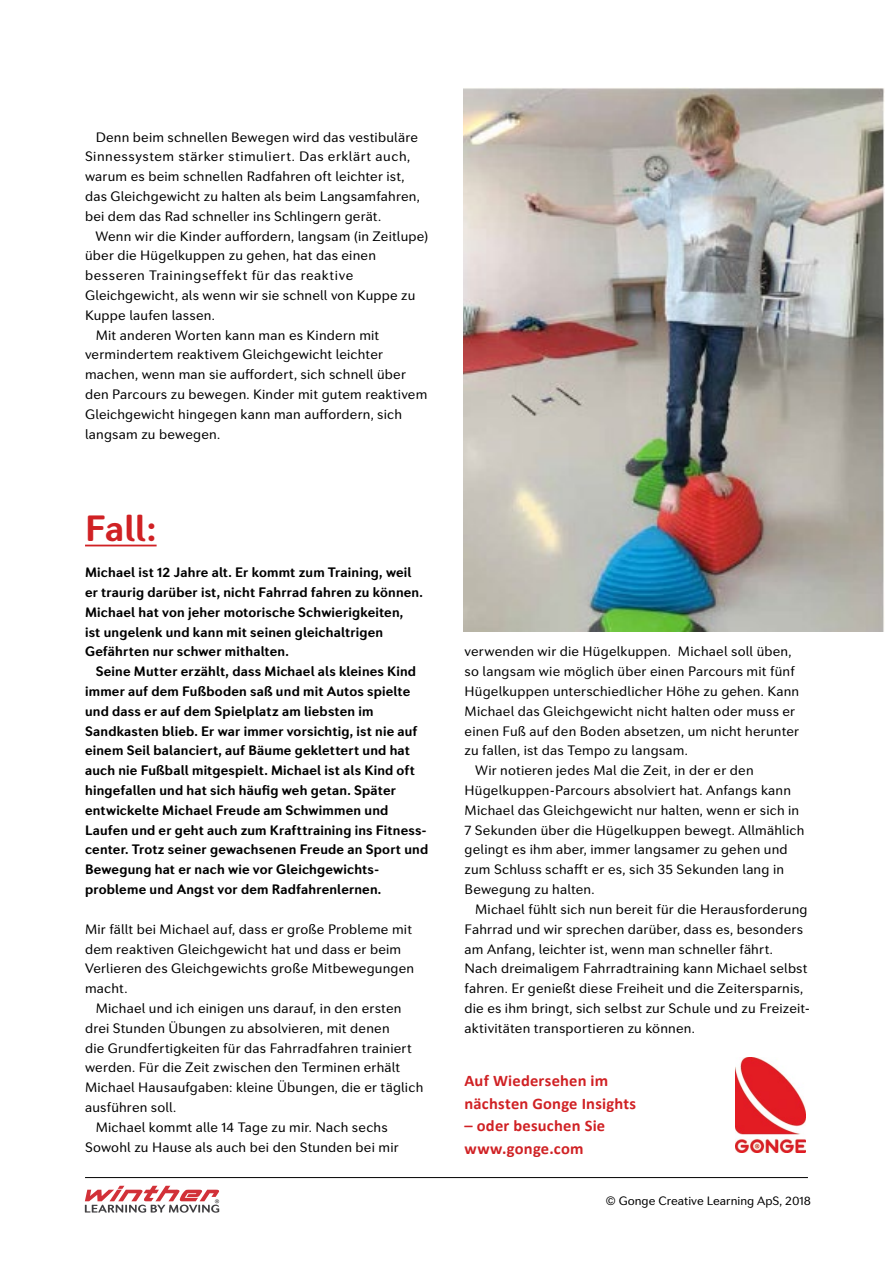
<style>
.page{position:relative;width:893px;height:1263px;background:#fff}
.page>*{position:absolute;margin:0;border:0;box-sizing:border-box;transform-origin:0 0}
.t1{font:700 36px "Seconda Soft";color:#d02124}
.t2{font:700 16.2px/22.5px "Calibri";letter-spacing:.015em;color:#d02124}
.t3{font:13.5px/19.8px "Seconda Soft";letter-spacing:.015em;color:#000}
.t4{font:700 13.5px/19.8px "Seconda Soft";letter-spacing:.015em;color:#000}
.t5{font:13.5px "Seconda Soft";letter-spacing:.04em;color:#000}
.t6{font:12px "Seconda Soft";color:#000}
</style>
<div class="page">
<hr style="left:85px;top:545px;width:72px;height:1px;background:#d02124">
<svg style="left:85px;top:1186px;width:135px;height:27px"></svg>
<hr style="left:85px;top:1177px;width:723px;height:1px;background:#000">
<img style="left:736px;top:1057px;width:70px;height:96px">
<img style="left:463px;top:87px;width:421px;height:544px">
<p class="t3" style="left:85px;top:127px;width:336px;text-indent:11px">Denn beim schnellen Bewegen wird das vestibuläre Sinnessystem stärker stimuliert. Das erklärt auch, warum es beim schnellen Radfahren oft leichter ist, das Gleichgewicht zu halten als beim Langsamfahren, bei dem das Rad schneller ins Schlingern gerät.</p>
<p class="t3" style="left:95px;top:226px;width:334px">Wenn wir die Kinder auffordern, langsam (in Zeitlupe)</p>
<p class="t3" style="left:85px;top:246px;width:292px">über die Hügelkuppen zu gehen, hat das einen</p>
<p class="t5" style="left:85px;top:267px;width:270px">besseren Trainingseffekt für das reaktive</p>
<p class="t3" style="left:85px;top:285px;width:332px">Gleichgewicht, als wenn wir sie schnell von Kuppe zu</p>
<p class="t3" style="left:85px;top:305px;width:131px">Kuppe laufen lassen.</p>
<p class="t3" style="left:96px;top:325px;width:285px">Mit anderen Worten kann man es Kindern mit</p>
<p class="t3" style="left:85px;top:345px;width:300px">vermindertem reaktivem Gleichgewicht leichter</p>
<p class="t3" style="left:85px;top:365px;width:322px">machen, wenn man sie auffordert, sich schnell über</p>
<p class="t3" style="left:85px;top:384px;width:344px">den Parcours zu bewegen. Kinder mit gutem reaktivem</p>
<p class="t3" style="left:85px;top:404px;width:319px">Gleichgewicht hingegen kann man auffordern, sich</p>
<p class="t3" style="left:85px;top:424px;width:137px">langsam zu bewegen.</p>
<h1 class="t1" style="left:85px;top:506px;width:73px">Fall:</h1>
<p class="t4" style="left:85px;top:563px;width:339px">Michael ist 12 Jahre alt. Er kommt zum Training, weil er traurig darüber ist, nicht Fahrrad fahren zu können.<br>Michael hat von jeher motorische Schwierigkeiten,<br>ist ungelenk und kann mit seinen gleichaltrigen Gefährten nur schwer mithalten.</p>
<p class="t4" style="left:85px;top:662px;width:345px;text-indent:11px">Seine Mutter erzählt, dass Michael als kleines Kind immer auf dem Fußboden saß und mit Autos spielte und dass er auf dem Spielplatz am liebsten im Sandkasten blieb. Er war immer vorsichtig, ist nie auf einem Seil balanciert, auf Bäume geklettert und hat auch nie Fußball mitgespielt. Michael ist als Kind oft hingefallen und hat sich häufig weh getan. Später entwickelte Michael Freude am Schwimmen und Laufen und er geht auch zum Krafttraining ins Fitness&shy;center. Trotz seiner gewachsenen Freude an Sport und Bewegung hat er nach wie vor Gleichgewichts&shy;probleme und Angst vor dem Radfahrenlernen.</p>
<p class="t3" style="left:85px;top:919px;width:331px">Mir fällt bei Michael auf, dass er große Probleme mit dem reaktiven Gleichgewicht hat und dass er beim Verlieren des Gleichgewichts große Mitbewegungen macht.</p>
<p class="t3" style="left:96px;top:998px;width:307px">Michael und ich einigen uns darauf, in den ersten</p>
<p class="t3" style="left:85px;top:1018px;width:306px">drei Stunden Übungen zu absolvieren, mit denen</p>
<p class="t3" style="left:85px;top:1038px;width:328px">die Grundfertigkeiten für das Fahrradfahren trainiert</p>
<p class="t3" style="left:85px;top:1058px;width:317px">werden. Für die Zeit zwischen den Terminen erhält</p>
<p class="t3" style="left:85px;top:1077px;width:340px">Michael Hausaufgaben: kleine Übungen, die er täglich</p>
<p class="t3" style="left:85px;top:1097px;width:93px">ausführen soll.</p>
<p class="t3" style="left:96px;top:1117px;width:294px">Michael kommt alle 14 Tage zu mir. Nach sechs</p>
<p class="t3" style="left:85px;top:1137px;width:315px">Sowohl zu Hause als auch bei den Stunden bei mir</p>
<p class="t3" style="left:465px;top:642px;width:329px">verwenden wir die Hügelkuppen. Michael soll üben,</p>
<p class="t3" style="left:465px;top:662px;width:332px">so langsam wie möglich über einen Parcours mit fünf</p>
<p class="t3" style="left:465px;top:681px;width:336px">Hügelkuppen unterschiedlicher Höhe zu gehen. Kann</p>
<p class="t3" style="left:465px;top:701px;width:332px">Michael das Gleichgewicht nicht halten oder muss er</p>
<p class="t3" style="left:465px;top:721px;width:336px">einen Fuß auf den Boden absetzen, um nicht herunter</p>
<p class="t3" style="left:465px;top:741px;width:225px">zu fallen, ist das Tempo zu langsam.</p>
<p class="t3" style="left:475px;top:761px;width:280px">Wir notieren jedes Mal die Zeit, in der er den</p>
<p class="t3" style="left:465px;top:780px;width:328px">Hügelkuppen-Parcours absolviert hat. Anfangs kann</p>
<p class="t3" style="left:465px;top:800px;width:336px">Michael das Gleichgewicht nur halten, wenn er sich in</p>
<p class="t3" style="left:465px;top:820px;width:341px">7 Sekunden über die Hügelkuppen bewegt. Allmählich</p>
<p class="t3" style="left:465px;top:840px;width:325px">gelingt es ihm aber, immer langsamer zu gehen und</p>
<p class="t3" style="left:465px;top:860px;width:321px">zum Schluss schafft er es, sich 35 Sekunden lang in</p>
<p class="t3" style="left:465px;top:879px;width:131px">Bewegung zu halten.</p>
<p class="t3" style="left:475px;top:899px;width:334px">Michael fühlt sich nun bereit für die Herausforderung</p>
<p class="t3" style="left:465px;top:919px;width:340px">Fahrrad und wir sprechen darüber, dass es, besonders</p>
<p class="t3" style="left:465px;top:939px;width:310px">am Anfang, leichter ist, wenn man schneller fährt.</p>
<p class="t3" style="left:465px;top:959px;width:345px">Nach dreimaligem Fahrradtraining kann Michael selbst</p>
<p class="t3" style="left:465px;top:978px;width:340px">fahren. Er genießt diese Freiheit und die Zeitersparnis,</p>
<p class="t3" style="left:465px;top:998px;width:347px">die es ihm bringt, sich selbst zur Schule und zu Freizeit-</p>
<p class="t3" style="left:465px;top:1018px;width:232px">aktivitäten transportieren zu können.</p>
<p class="t2" style="left:465px;top:1070px;width:173px">Auf Wiedersehen im nächsten Gonge Insights</p>
<p class="t2" style="left:465px;top:1115px;width:142px">– oder besuchen Sie www.gonge.com</p>
<p class="t6" style="left:606px;top:1194px;width:207px">© Gonge Creative Learning ApS, 2018</p>
</div>
